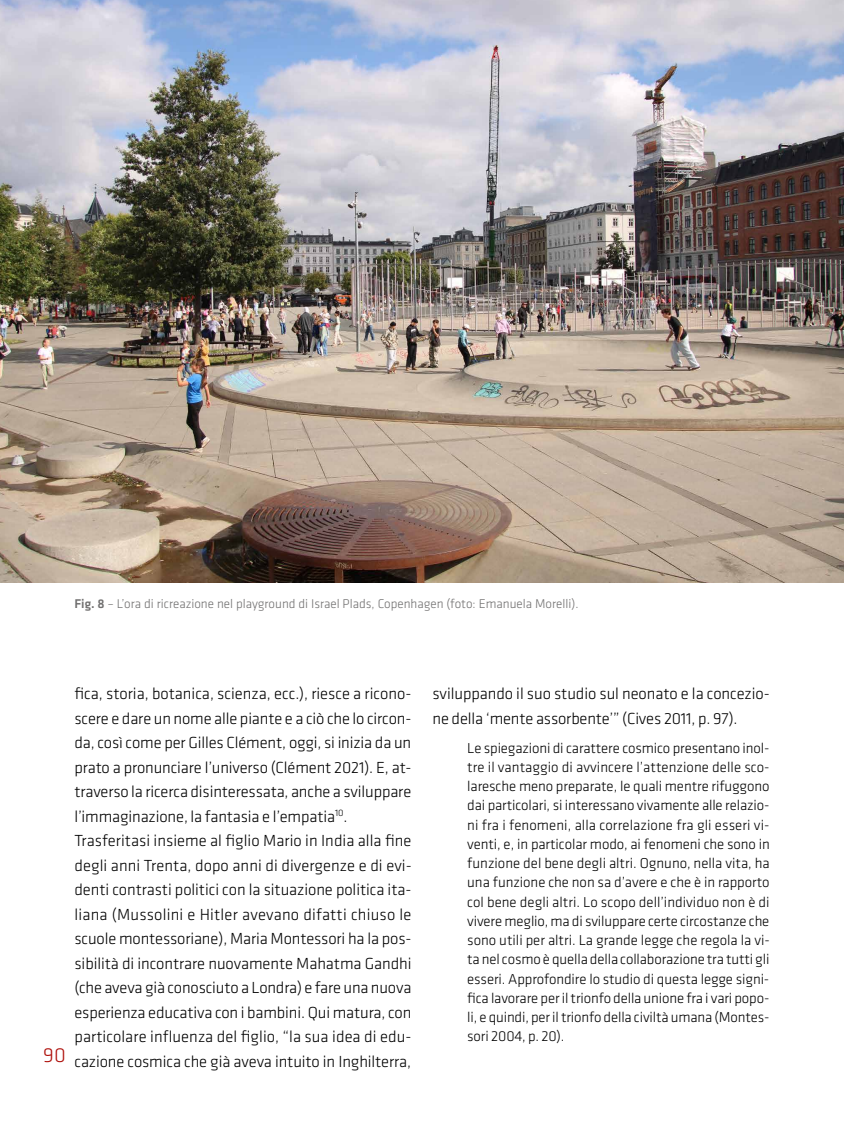
<style>
.page{position:relative;width:844px;height:1141px;background:#fff}
.page>*{position:absolute;margin:0;border:0;box-sizing:border-box;transform-origin:0 0}
.t1{font:300 21px "Klavika";color:#ae0f0a}
.t2{font:300 16.62px/24.5px "Klavika";letter-spacing:-.005em;color:#000}
.t3{font:300 14.88px/19.2px "Klavika";letter-spacing:-.01em;color:#000;text-align:justify}
.t4{font:300 13.12px "Klavika";color:#706f6f}
.s1{font-weight:500}
</style>
<div class="page">
<img style="left:0;top:0;width:843px;height:583px">
<p class="t4" style="left:74px;top:596px;width:505px"><span class="s1">Fig. 8</span> – L’ora di ricreazione nel playground di Israel Plads, Copenhagen (foto: Emanuela Morelli).</p>
<p class="t1" style="left:43px;top:1044px;width:24px">90</p>
<p class="t2" style="left:74px;top:682px;width:339px">fica, storia, botanica, scienza, ecc.), riesce a ricono&shy;scere e dare un nome alle piante e a ciò che lo circon&shy;da, così come per Gilles Clément, oggi, si inizia da un prato a pronunciare l’universo (Clément 2021). E, at&shy;traverso la ricerca disinteressata, anche a sviluppare l’immaginazione, la fantasia e l’empatia<sup>10</sup>.<br>Trasferitasi insieme al figlio Mario in India alla fine degli anni Trenta, dopo anni di divergenze e di evi&shy;denti contrasti politici con la situazione politica ita&shy;liana (Mussolini e Hitler avevano difatti chiuso le scuole montessoriane), Maria Montessori ha la pos&shy;sibilità di incontrare nuovamente Mahatma Gandhi (che aveva già conosciuto a Londra) e fare una nuova esperienza educativa con i bambini. Qui matura, con particolare influenza del figlio, “la sua idea di edu&shy;cazione cosmica che già aveva intuito in Inghilterra,</p>
<p class="t2" style="left:432px;top:682px;width:338px">sviluppando il suo studio sul neonato e la concezio&shy;ne della ‘mente assorbente’” (Cives 2011, p. 97).</p>
<p class="t3" style="left:467px;top:738px;width:304px">Le spiegazioni di carattere cosmico presentano inol&shy;tre il vantaggio di avvincere l’attenzione delle sco&shy;laresche meno preparate, le quali mentre rifuggono dai particolari, si interessano vivamente alle relazio&shy;ni fra i fenomeni, alla correlazione fra gli esseri vi&shy;venti, e, in particolar modo, ai fenomeni che sono in funzione del bene degli altri. Ognuno, nella vita, ha una funzione che non sa d’avere e che è in rapporto col bene degli altri. Lo scopo dell’individuo non è di vivere meglio, ma di sviluppare certe circostanze che sono utili per altri. La grande legge che regola la vi&shy;ta nel cosmo è quella della collaborazione tra tutti gli esseri. Approfondire lo studio di questa legge signi&shy;fica lavorare per il trionfo della unione fra i vari popo&shy;li, e quindi, per il trionfo della civiltà umana (Montes&shy;sori 2004, p. 20).</p>
</div>
